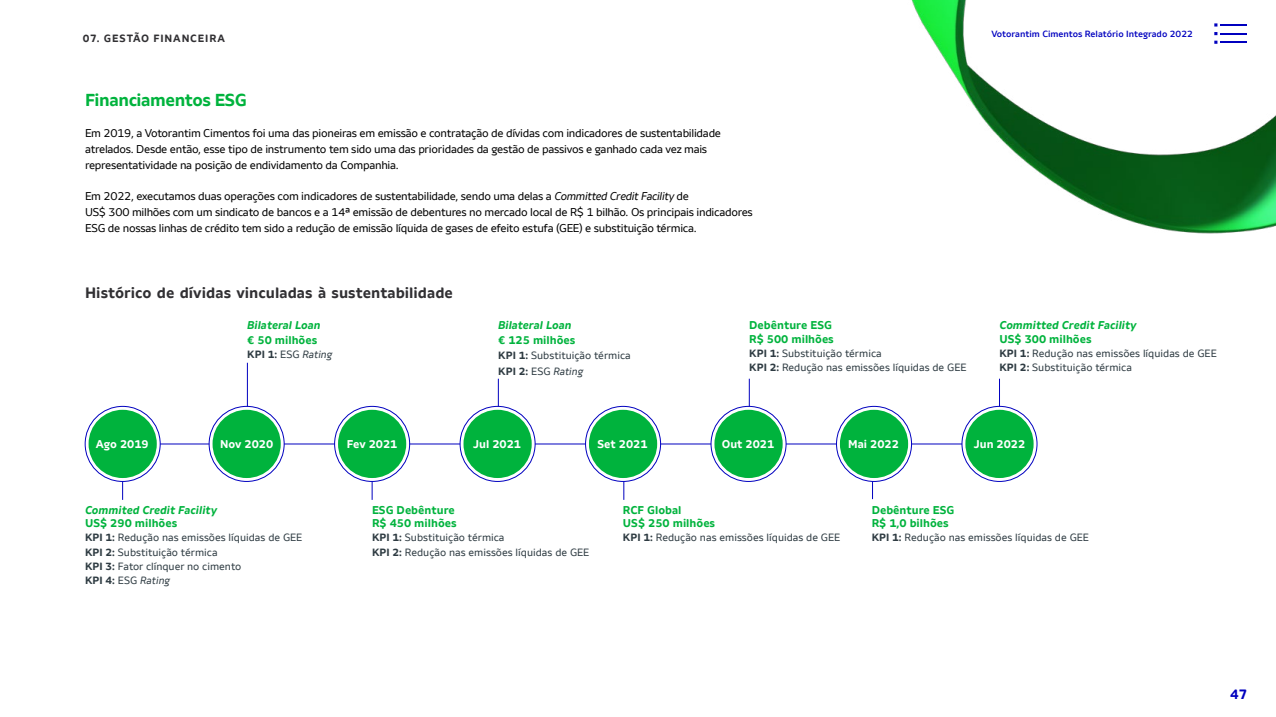
<style>
.page{position:relative;width:1276px;height:717px;background:#fff}
.page>*{position:absolute;margin:0;border:0;box-sizing:border-box;transform-origin:0 0}
.t1{font:700 17.25px "Votorantim Sans";letter-spacing:-.025em;color:#00b33d}
.t2{font:700 15px "Votorantim Sans";color:#313033}
.t3{font:700 13.5px "Votorantim Sans";color:#0000bf}
.t4{font:11.25px/15.8px "Votorantim Sans";letter-spacing:-.025em;color:#000}
.t5{font:700 11.25px/13.5px "Votorantim Sans";color:#00b33d}
.t6{font:italic 700 11.25px "Votorantim Sans";color:#00b33d}
.t7{font:700 11.25px "Votorantim Sans";color:#fff}
.t8{font:10.5px/14.2px "Votorantim Sans";color:#2e3b42}
.t9{font:700 10.5px "Votorantim Sans";letter-spacing:.08em;color:#313033}
.t10{font:italic 10.5px "Votorantim Sans";color:#2e3b42}
.t11{font:500 9px "Votorantim Sans";color:#0000bf}
.s1{font-style:italic}
.s2{font-weight:700;font-style:normal}
.s3{font-style:normal}
.s4{font-weight:700}
</style>
<div class="page">
<svg style="left:122px;top:481px;width:1px;height:19px"></svg>
<svg style="left:372px;top:481px;width:1px;height:19px"></svg>
<svg style="left:624px;top:481px;width:1px;height:19px"></svg>
<svg style="left:872px;top:481px;width:1px;height:18px"></svg>
<hr style="left:247px;top:362px;width:1px;height:57px;background:#0000bf">
<hr style="left:498px;top:378px;width:1px;height:35px;background:#0000bf">
<hr style="left:749px;top:378px;width:1px;height:35px;background:#0000bf">
<hr style="left:999px;top:378px;width:1px;height:35px;background:#0000bf">
<hr style="left:127px;top:443px;width:888px;height:1px;background:#0000bf">
<svg style="left:85px;top:406px;width:75px;height:75px"></svg>
<div style="left:85px;top:406px;width:75px;height:75px;border:1px solid #0000bf;border-radius:50%"></div>
<svg style="left:209px;top:406px;width:75px;height:75px"></svg>
<div style="left:209px;top:406px;width:75px;height:75px;border:1px solid #0000bf;border-radius:50%"></div>
<svg style="left:335px;top:406px;width:75px;height:75px"></svg>
<div style="left:334px;top:406px;width:76px;height:75px;border:1px solid #0000bf;border-radius:50%"></div>
<svg style="left:460px;top:406px;width:75px;height:75px"></svg>
<div style="left:460px;top:406px;width:75px;height:75px;border:1px solid #0000bf;border-radius:50%"></div>
<svg style="left:585px;top:406px;width:75px;height:75px"></svg>
<div style="left:585px;top:406px;width:75px;height:75px;border:1px solid #0000bf;border-radius:50%"></div>
<svg style="left:711px;top:406px;width:75px;height:75px"></svg>
<div style="left:711px;top:406px;width:75px;height:75px;border:1px solid #0000bf;border-radius:50%"></div>
<svg style="left:836px;top:406px;width:75px;height:75px"></svg>
<div style="left:836px;top:406px;width:75px;height:75px;border:1px solid #0000bf;border-radius:50%"></div>
<svg style="left:962px;top:406px;width:75px;height:75px"></svg>
<div style="left:962px;top:406px;width:75px;height:75px;border:1px solid #0000bf;border-radius:50%"></div>
<div style="left:89px;top:409px;width:68px;height:69px;background:#00b33d;border-radius:50%"></div>
<div style="left:212px;top:409px;width:69px;height:69px;background:#00b33d;border-radius:50%"></div>
<div style="left:338px;top:409px;width:68px;height:69px;background:#00b33d;border-radius:50%"></div>
<div style="left:463px;top:409px;width:69px;height:69px;background:#00b33d;border-radius:50%"></div>
<div style="left:589px;top:409px;width:68px;height:69px;background:#00b33d;border-radius:50%"></div>
<div style="left:714px;top:409px;width:68px;height:69px;background:#00b33d;border-radius:50%"></div>
<div style="left:840px;top:409px;width:68px;height:69px;background:#00b33d;border-radius:50%"></div>
<div style="left:965px;top:409px;width:68px;height:69px;background:#00b33d;border-radius:50%"></div>
<img style="left:911px;top:0;width:365px;height:234px">
<svg style="left:1214px;top:23px;width:33px;height:12px"></svg>
<hr style="left:1220px;top:41px;width:27px;height:2px;background:#0000bf">
<p class="t9" style="left:83px;top:32px;width:144px">07. GESTÃO FINANCEIRA</p>
<h1 class="t1" style="left:85px;top:89px;width:163px">Financiamentos ESG</h1>
<p class="t4" style="left:85px;top:125px;width:637px">Em 2019, a Votorantim Cimentos foi uma das pioneiras em emissão e contratação de dívidas com indicadores de sustentabilidade atrelados. Desde então, esse tipo de instrumento tem sido uma das prioridades da gestão de passivos e ganhado cada vez mais representatividade na posição de endividamento da Companhia.</p>
<p class="t4" style="left:85px;top:188px;width:669px">Em 2022, executamos duas operações com indicadores de sustentabilidade, sendo uma delas a <span class="s1">Committed Credit Facility</span> de<br>US$ 300 milhões com um sindicato de bancos e a 14ª emissão de debentures no mercado local de R$ 1 bilhão. Os principais indicadores<br>ESG de nossas linhas de crédito tem sido a redução de emissão líquida de gases de efeito estufa (GEE) e substituição térmica.</p>
<h2 class="t2" style="left:85px;top:284px;width:369px">Histórico de dívidas vinculadas à sustentabilidade</h2>
<p class="t6" style="left:247px;top:319px;width:75px">Bilateral Loan</p>
<p class="t5" style="left:247px;top:333px;width:71px">€ 50 milhões</p>
<p class="t10" style="left:247px;top:348px;width:86px"><span class="s2">KPI 1:</span> <span class="s3">ESG</span> Rating</p>
<p class="t6" style="left:498px;top:319px;width:75px">Bilateral Loan</p>
<p class="t5" style="left:498px;top:333px;width:79px">€ 125 milhões</p>
<p class="t8" style="left:498px;top:348px;width:134px;line-height:15.8px"><span class="s4">KPI 1:</span> Substituição térmica<br><span class="s4">KPI 2:</span> ESG <span class="s1">Rating</span></p>
<p class="t5" style="left:749px;top:319px;width:86px">Debênture ESG<br>R$ 500 milhões</p>
<p class="t8" style="left:749px;top:346px;width:219px"><span class="s4">KPI 1:</span> Substituição térmica<br><span class="s4">KPI 2:</span> Redução nas emissões líquidas de GEE</p>
<p class="t11" style="left:991px;top:29px;width:203px">Votorantim Cimentos Relatório Integrado 2022</p>
<p class="t6" style="left:999px;top:319px;width:139px">Committed Credit Facility</p>
<p class="t5" style="left:999px;top:332px;width:94px">US$ 300 milhões</p>
<p class="t8" style="left:999px;top:346px;width:219px"><span class="s4">KPI 1:</span> Redução nas emissões líquidas de GEE<br><span class="s4">KPI 2:</span> Substituição térmica</p>
<p class="t7" style="left:96px;top:437px;width:54px">Ago 2019</p>
<p class="t7" style="left:220px;top:437px;width:55px">Nov 2020</p>
<p class="t7" style="left:347px;top:437px;width:52px">Fev 2021</p>
<p class="t7" style="left:473px;top:437px;width:49px">Jul 2021</p>
<p class="t7" style="left:597px;top:437px;width:52px">Set 2021</p>
<p class="t7" style="left:722px;top:437px;width:54px">Out 2021</p>
<p class="t7" style="left:848px;top:437px;width:52px">Mai 2022</p>
<p class="t7" style="left:973px;top:437px;width:53px">Jun 2022</p>
<p class="t6" style="left:85px;top:502px;width:133px">Commited Credit Facility</p>
<p class="t5" style="left:85px;top:516px;width:94px">US$ 290 milhões</p>
<p class="t8" style="left:85px;top:530px;width:219px"><span class="s4">KPI 1:</span> Redução nas emissões líquidas de GEE<br><span class="s4">KPI 2:</span> Substituição térmica<br><span class="s4">KPI 3:</span> Fator clínquer no cimento<br><span class="s4">KPI 4:</span> ESG <span class="s1">Rating</span></p>
<p class="t5" style="left:372px;top:502px;width:86px">ESG Debênture<br>R$ 450 milhões</p>
<p class="t8" style="left:372px;top:530px;width:219px"><span class="s4">KPI 1:</span> Substituição térmica<br><span class="s4">KPI 2:</span> Redução nas emissões líquidas de GEE</p>
<p class="t5" style="left:623px;top:502px;width:94px">RCF Global<br>US$ 250 milhões</p>
<p class="t8" style="left:623px;top:530px;width:219px"><span class="s4">KPI 1:</span> Redução nas emissões líquidas de GEE</p>
<p class="t5" style="left:871px;top:502px;width:84px">Debênture ESG<br>R$ 1,0 bilhões</p>
<p class="t8" style="left:871px;top:530px;width:219px"><span class="s4">KPI 1:</span> Redução nas emissões líquidas de GEE</p>
<p class="t3" style="left:1230px;top:685px;width:19px">47</p>
</div>
